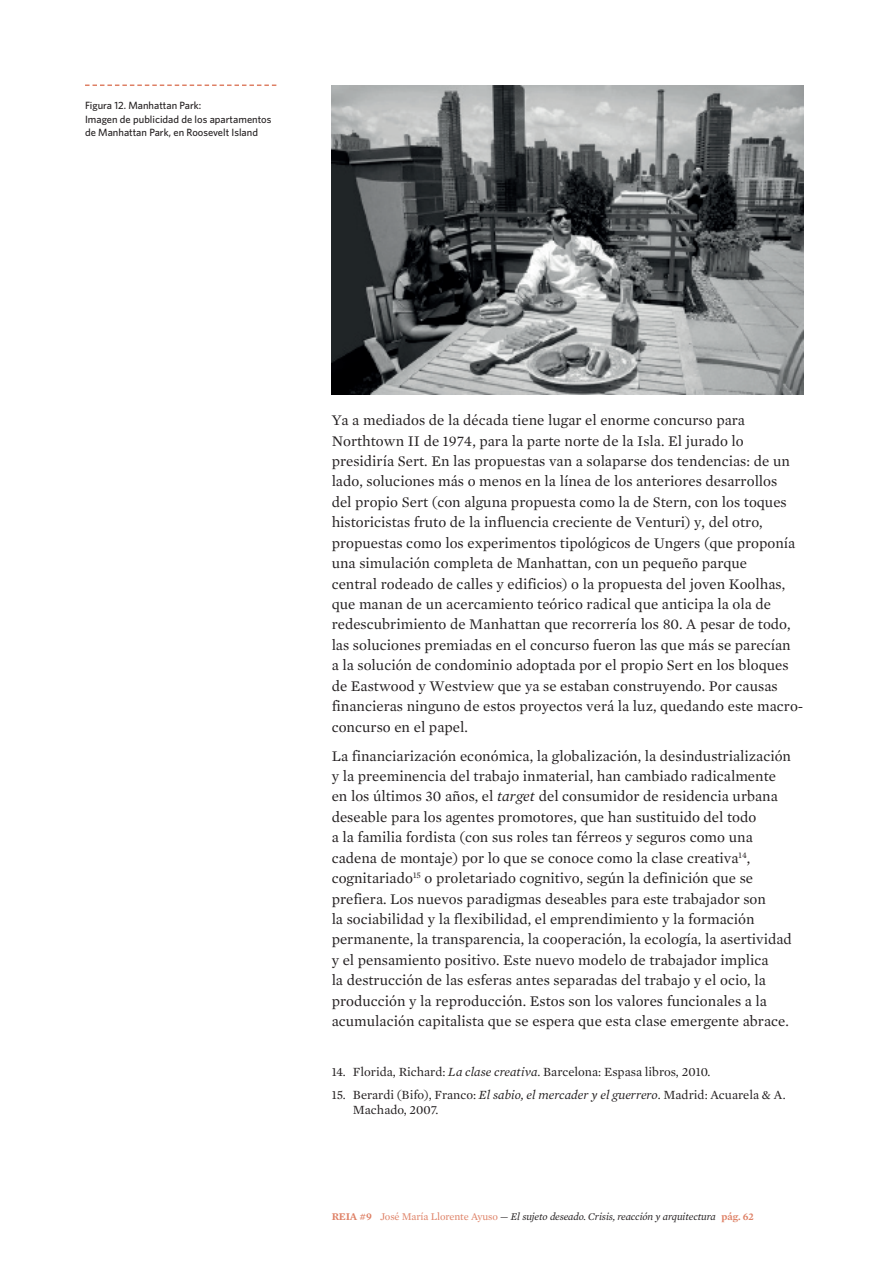
<style>
.page{position:relative;width:893px;height:1263px;background:#fff}
.page>*{position:absolute;margin:0;border:0;box-sizing:border-box;transform-origin:0 0}
.t1{font:15px/20.4px "Mercury Text G1";color:#231f20}
.t2{font:12.75px/15px "Mercury Text G1";color:#231f20}
.t3{font:500 10.5px/13.5px "Whitney";color:#231f20}
.t4{font:italic 10.5px "Mercury Text G1";letter-spacing:-.015em;color:#231f20}
.s1{font-style:italic}
.s2{font-weight:600;font-style:normal;color:#de8065}
.s3{font-style:normal;color:#de8065}
.s4{font-style:normal}
</style>
<div class="page">
<img style="left:332px;top:85px;width:472px;height:310px">
<svg style="left:85px;top:84px;width:191px;height:2px"></svg>
<p class="t3" style="left:85px;top:99px;width:188px">Figura 12. Manhattan Park:<br>Imagen de publicidad de los apartamentos de Manhattan Park, en Roosevelt Island</p>
<p class="t1" style="left:332px;top:410px;width:473px">Ya a mediados de la década tiene lugar el enorme concurso para Northtown II de 1974, para la parte norte de la Isla. El jurado lo presidiría Sert. En las propuestas van a solaparse dos tendencias: de un lado, soluciones más o menos en la línea de los anteriores desarrollos<br>del propio Sert (con alguna propuesta como la de Stern, con los toques historicistas fruto de la influencia creciente de Venturi) y, del otro, propuestas como los experimentos tipológicos de Ungers (que proponía una simulación completa de Manhattan, con un pequeño parque<br>central rodeado de calles y edificios) o la propuesta del joven Koolhas, que manan de un acercamiento teórico radical que anticipa la ola de redescubrimiento de Manhattan que recorrería los 80. A pesar de todo, las soluciones premiadas en el concurso fueron las que más se parecían<br>a la solución de condominio adoptada por el propio Sert en los bloques de Eastwood y Westview que ya se estaban construyendo. Por causas financieras ninguno de estos proyectos verá la luz, quedando este macro&shy;concurso en el papel.</p>
<p class="t1" style="left:332px;top:745px;width:462px">La financiarización económica, la globalización, la desindustrialización y la preeminencia del trabajo inmaterial, han cambiado radicalmente en los últimos 30 años, el <span class="s1">target</span> del consumidor de residencia urbana deseable para los agentes promotores, que han sustituido del todo<br>a la familia fordista (con sus roles tan férreos y seguros como una cadena de montaje) por lo que se conoce como la clase creativa<sup>14</sup>, cognitariado<sup>15</sup> o proletariado cognitivo, según la definición que se prefiera. Los nuevos paradigmas deseables para este trabajador son<br>la sociabilidad y la flexibilidad, el emprendimiento y la formación permanente, la transparencia, la cooperación, la ecología, la asertividad y el pensamiento positivo. Este nuevo modelo de trabajador implica<br>la destrucción de las esferas antes separadas del trabajo y el ocio, la producción y la reproducción. Estos son los valores funcionales a la acumulación capitalista que se espera que esta clase emergente abrace.</p>
<p class="t2" style="left:332px;top:1064px;width:380px">14. Florida, Richard: <span class="s1">La clase creativa</span>. Barcelona: Espasa libros, 2010.</p>
<p class="t2" style="left:353px;top:1087px;width:434px;text-indent:-21px">15. Berardi (Bifo), Franco: <span class="s1">El sabio, el mercader y el guerrero</span>. Madrid: Acuarela &amp; A.<br>Machado, 2007.</p>
<p class="t4" style="left:332px;top:1210px;width:424px"><span class="s2">REIA #9</span> <span class="s3">José María Llorente Ayuso</span> <span class="s4">—</span> El sujeto deseado. Crisis, reacción y arquitectura <span class="s2">pág. 62</span></p>
</div>
